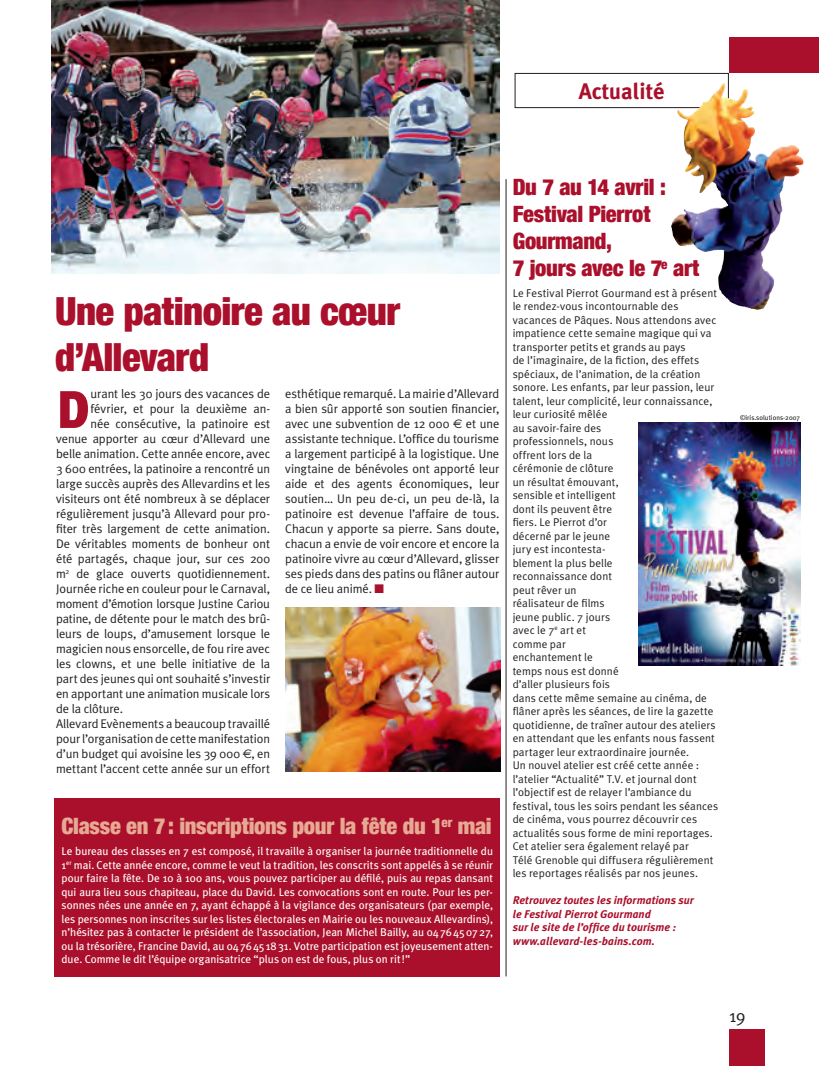
<style>
.page{position:relative;width:819px;height:1066px;background:#fff}
.page>*{position:absolute;margin:0;border:0;box-sizing:border-box;transform-origin:0 0}
.t1{font:900 52.75px "Meta Plus";color:#aa0f2b}
.t2{font:900 condensed 38.75px/46.5px "Helvetica Neue";letter-spacing:-.015em;color:#aa0f2b}
.t3{font:900 condensed 22.5px/27px "Helvetica Neue";letter-spacing:-.01em;color:#aa0f2b}
.t4{font:900 condensed 22.5px "Helvetica Neue";letter-spacing:-.01em;color:#e6a994}
.t5{font:700 22.5px "Meta Plus";color:#aa0f2b}
.t6{font:17.5px "Meta Plus Normal";color:#231f20}
.t7{font:12.5px/15px "Meta Plus Normal";letter-spacing:-.005em;color:#231f20;text-align:justify}
.t8{font:11.25px/13.5px "Meta Plus Normal";letter-spacing:.01em;color:#231f20}
.t9{font:11.25px/13.5px "Meta Plus";color:#fff;text-align:justify}
.t10{font:italic 700 11.25px/13.5px "Meta Plus";letter-spacing:.005em;color:#aa0f2b}
.t11{font:6.88px "Meta Plus";color:#231f20}
.s1{font-family:"Euro Sans"}
.s2{color:#aa0f2b}
</style>
<div class="page">
<div style="left:728px;top:37px;width:90px;height:36px;background:#aa0f2b"></div>
<div style="left:514px;top:73px;width:214px;height:35px;border:1px solid #231f20"></div>
<img style="left:721px;top:89px;width:82px;height:154px">
<div style="left:54px;top:798px;width:446px;height:179px;background:#aa0f2b"></div>
<div style="left:728px;top:1029px;width:36px;height:37px;background:#aa0f2b"></div>
<hr style="left:505px;top:179px;width:1px;height:797px;background:#231f20">
<img style="left:638px;top:422px;width:162px;height:243px">
<img style="left:52px;top:0;width:447px;height:273px">
<img style="left:285px;top:608px;width:215px;height:164px">
<h3 class="t5" style="left:578px;top:78px;width:88px">Actualité</h3>
<h2 class="t2" style="left:55px;top:287px;width:346px">Une patinoire au cœur d’Allevard</h2>
<h1 class="t1" style="left:56px;top:379px;width:35px">D</h1>
<p class="t7" style="left:90px;top:386px;width:181px">urant les 30 jours des vacances de</p>
<p class="t7" style="left:90px;top:401px;width:181px">février, et pour la deuxième an-</p>
<p class="t7" style="left:90px;top:416px;width:181px">née consécutive, la patinoire est</p>
<p class="t7" style="left:56px;top:431px;width:215px">venue apporter au cœur d’Allevard une</p>
<p class="t7" style="left:56px;top:446px;width:215px">belle animation. Cette année encore, avec</p>
<p class="t7" style="left:56px;top:461px;width:215px">3 600 entrées, la patinoire a rencontré un</p>
<p class="t7" style="left:56px;top:476px;width:215px">large succès auprès des Allevardins et les</p>
<p class="t7" style="left:56px;top:491px;width:215px">visiteurs ont été nombreux à se déplacer</p>
<p class="t7" style="left:56px;top:506px;width:215px">régulièrement jusqu’à Allevard pour pro-</p>
<p class="t7" style="left:56px;top:521px;width:215px">fiter très largement de cette animation.</p>
<p class="t7" style="left:56px;top:536px;width:215px">De véritables moments de bonheur ont</p>
<p class="t7" style="left:56px;top:551px;width:215px">été partagés, chaque jour, sur ces 200</p>
<p class="t7" style="left:56px;top:566px;width:215px">m<sup>2</sup> de glace ouverts quotidiennement.</p>
<p class="t7" style="left:56px;top:581px;width:215px">Journée riche en couleur pour le Carnaval,</p>
<p class="t7" style="left:56px;top:596px;width:215px">moment d’émotion lorsque Justine Cariou</p>
<p class="t7" style="left:56px;top:611px;width:215px">patine, de détente pour le match des brû-</p>
<p class="t7" style="left:56px;top:626px;width:215px">leurs de loups, d’amusement lorsque le</p>
<p class="t7" style="left:56px;top:641px;width:215px">magicien nous ensorcelle, de fou rire avec</p>
<p class="t7" style="left:56px;top:656px;width:215px">les clowns, et une belle initiative de la</p>
<p class="t7" style="left:56px;top:671px;width:215px">part des jeunes qui ont souhaité s’investir</p>
<p class="t7" style="left:56px;top:686px;width:215px">en apportant une animation musicale lors</p>
<p class="t7" style="left:56px;top:701px;width:69px">de la clôture.</p>
<p class="t7" style="left:56px;top:716px;width:215px">Allevard Evènements a beaucoup travaillé</p>
<p class="t7" style="left:56px;top:731px;width:215px">pour l’organisation de cette manifestation</p>
<p class="t7" style="left:56px;top:746px;width:215px">d’un budget qui avoisine les 39 000 <span class="s1">€</span>, en</p>
<p class="t7" style="left:56px;top:761px;width:215px">mettant l’accent cette année sur un effort</p>
<p class="t7" style="left:285px;top:386px;width:215px">esthétique remarqué. La mairie d’Allevard a bien sûr apporté son soutien financier, avec une subvention de 12 000 <span class="s1">€</span> et une assistante technique. L’office du tourisme a largement participé à la logistique. Une vingtaine de bénévoles ont apporté leur aide et des agents économiques, leur soutien… Un peu de-ci, un peu de-là, la patinoire est devenue l’affaire de tous.<br>Chacun y apporte sa pierre. Sans doute, chacun a envie de voir encore et encore la patinoire vivre au cœur d’Allevard, glisser ses pieds dans des patins ou flâner autour de ce lieu animé. <span class="s2">■</span></p>
<h3 class="t4" style="left:61px;top:813px;width:431px">Classe en 7: inscriptions pour la fête du 1<sup>er</sup> mai</h3>
<p class="t9" style="left:61px;top:844px;width:433px">Le bureau des classes en 7 est composé, il travaille à organiser la journée traditionnelle du 1<sup>er</sup> mai. Cette année encore, comme le veut la tradition, les conscrits sont appelés à se réunir pour faire la fête. De 10 à 100 ans, vous pouvez participer au défilé, puis au repas dansant qui aura lieu sous chapiteau, place du David. Les convocations sont en route. Pour les per&shy;sonnes nées une année en 7, ayant échappé à la vigilance des organisateurs (par exemple, les personnes non inscrites sur les listes électorales en Mairie ou les nouveaux Allevardins), n’hésitez pas à contacter le président de l’association, Jean Michel Bailly, au 0476450727, ou la trésorière, Francine David, au 0476451831. Votre participation est joyeusement atten&shy;due. Comme le dit l’équipe organisatrice “plus on est de fous, plus on rit!”</p>
<h3 class="t3" style="left:512px;top:173px;width:188px">Du 7 au 14 avril :<br>Festival Pierrot<br>Gourmand,<br>7 jours avec le 7<sup>e</sup> art</h3>
<p class="t8" style="left:512px;top:286px;width:207px">Le Festival Pierrot Gourmand est à présent le rendez-vous incontournable des vacances de Pâques. Nous attendons avec impatience cette semaine magique qui va transporter petits et grands au pays<br>de l’imaginaire, de la fiction, des effets spéciaux, de l’animation, de la création sonore. Les enfants, par leur passion, leur talent, leur complicité, leur connaissance, leur curiosité mêlée<br>au savoir-faire des<br>professionnels, nous<br>offrent lors de la<br>cérémonie de clôture<br>un résultat émouvant,<br>sensible et intelligent<br>dont ils peuvent être<br>fiers. Le Pierrot d’or<br>décerné par le jeune<br>jury est incontesta-<br>blement la plus belle<br>reconnaissance dont<br>peut rêver un<br>réalisateur de films<br>jeune public. 7 jours<br>avec le 7<sup>e</sup> art et<br>comme par<br>enchantement le<br>temps nous est donné<br>d’aller plusieurs fois<br>dans cette même semaine au cinéma, de flâner après les séances, de lire la gazette quotidienne, de traîner autour des ateliers en attendant que les enfants nous fassent partager leur extraordinaire journée.<br>Un nouvel atelier est créé cette année : l’atelier “Actualité” T.V. et journal dont l’objectif est de relayer l’ambiance du festival, tous les soirs pendant les séances de cinéma, vous pourrez découvrir ces actualités sous forme de mini reportages.<br>Cet atelier sera également relayé par<br>Télé Grenoble qui diffusera régulièrement les reportages réalisés par nos jeunes.</p>
<p class="t10" style="left:512px;top:893px;width:183px">Retrouvez toutes les informations sur le Festival Pierrot Gourmand<br>sur le site de l’office du tourisme : www.allevard-les-bains.com.</p>
<p class="t11" style="left:739px;top:413px;width:61px">©iris.solutions-2007</p>
<h3 class="t6" style="left:728px;top:1006px;width:18px">19</h3>
</div>
